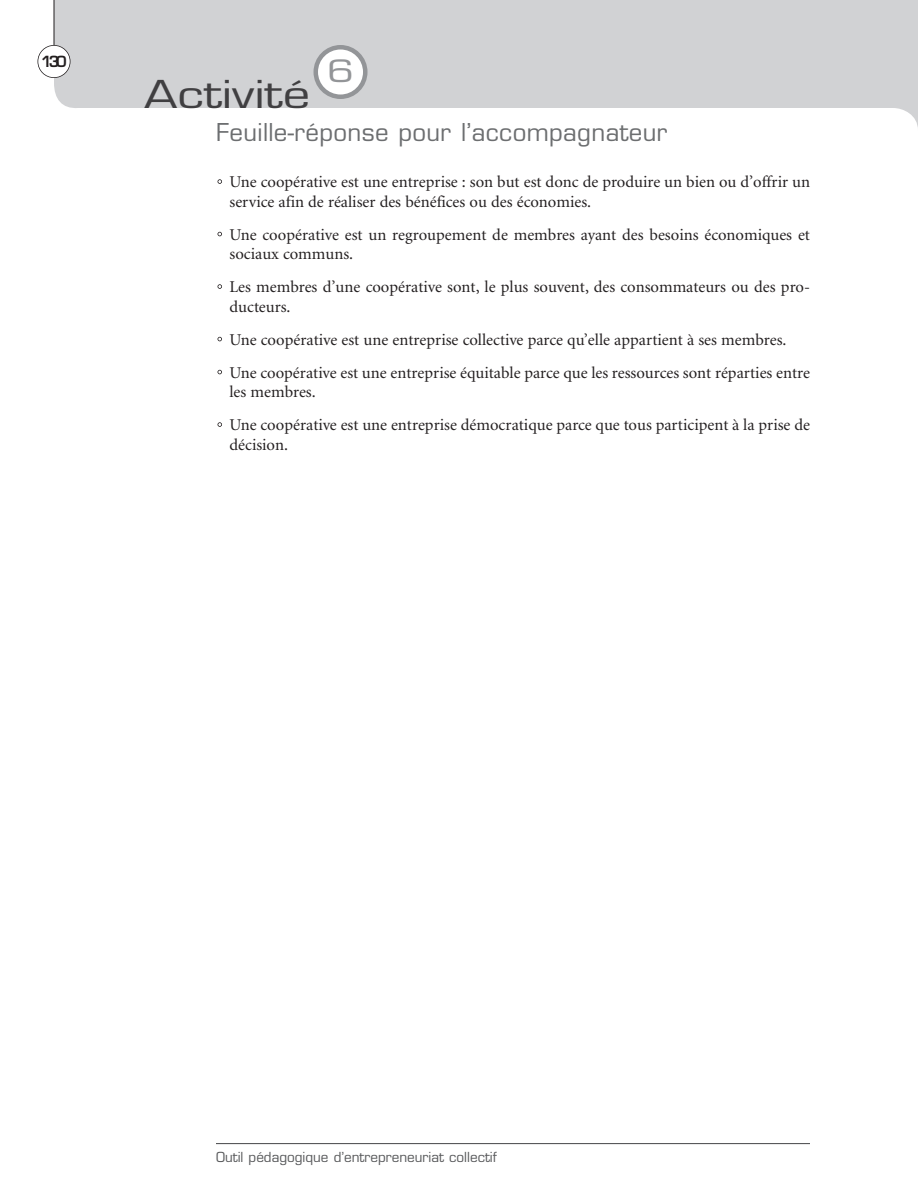
<style>
.page{position:relative;width:918px;height:1188px;background:#fff}
.page>*{position:absolute;margin:0;border:0;box-sizing:border-box;transform-origin:0 0}
.t1{font:37.5px "Eurostile";color:#403f41;scale:1.3 1}
.t2{font:30px "Eurostile";color:#939598;scale:1.3 1}
.t3{font:24px "Eurostile";letter-spacing:.015em;color:#6c6e70}
.t4{font:16.5px/19.5px "Minion";color:#231f20}
.t5{font:600 15px "Eurostile";color:#231f20}
.t6{font:13.5px "Eurostile";color:#58595b}
</style>
<div class="page">
<svg style="left:217px;top:422px;width:5px;height:5px"></svg>
<svg style="left:217px;top:370px;width:5px;height:4px"></svg>
<svg style="left:217px;top:337px;width:5px;height:4px"></svg>
<svg style="left:217px;top:284px;width:5px;height:5px"></svg>
<svg style="left:217px;top:232px;width:5px;height:4px"></svg>
<svg style="left:217px;top:179px;width:5px;height:5px"></svg>
<svg style="left:54px;top:0;width:864px;height:127px;fill:#d1d2d4"></svg>
<div style="left:38px;top:45px;width:32px;height:33px;background:#fff;border-radius:50%"></div>
<div style="left:38px;top:45px;width:32px;height:33px;border:2px solid #231f20;border-radius:50%"></div>
<hr style="left:54px;top:0;width:1px;height:45px;background:#231f20">
<svg style="left:314px;top:45px;width:54px;height:54px"></svg>
<div style="left:318px;top:50px;width:45px;height:44px;background:#fff;border-radius:50%"></div>
<hr style="left:216px;top:1143px;width:594px;height:1px;background:#58595b">
<p class="t5" style="left:41px;top:55px;width:27px">130</p>
<h2 class="t2" style="left:327px;top:59px;width:22px">6</h2>
<h1 class="t1" style="left:144px;top:80px;width:129px">Activité</h1>
<h3 class="t3" style="left:216px;top:123px;width:453px">Feuille-réponse pour l’accompagnateur</h3>
<p class="t4" style="left:230px;top:174px;width:582px">Une coopérative est une entreprise : son but est donc de produire un bien ou d’offrir un service afin de réaliser des bénéfices ou des économies.</p>
<p class="t4" style="left:230px;top:226px;width:582px">Une coopérative est un regroupement de membres ayant des besoins économiques et sociaux communs.</p>
<p class="t4" style="left:230px;top:279px;width:582px">Les membres d’une coopérative sont, le plus souvent, des consommateurs ou des pro&shy;ducteurs.</p>
<p class="t4" style="left:230px;top:324px;width:582px;line-height:33px">Une coopérative est une entreprise collective parce qu’elle appartient à ses membres.<br>Une coopérative est une entreprise équitable parce que les ressources sont réparties entre</p>
<p class="t4" style="left:230px;top:377px;width:582px;line-height:33px">les membres.<br>Une coopérative est une entreprise démocratique parce que tous participent à la prise de</p>
<p class="t4" style="left:230px;top:436px;width:60px">décision.</p>
<p class="t6" style="left:216px;top:1152px;width:282px">Outil pédagogique d’entrepreneuriat collectif</p>
</div>
